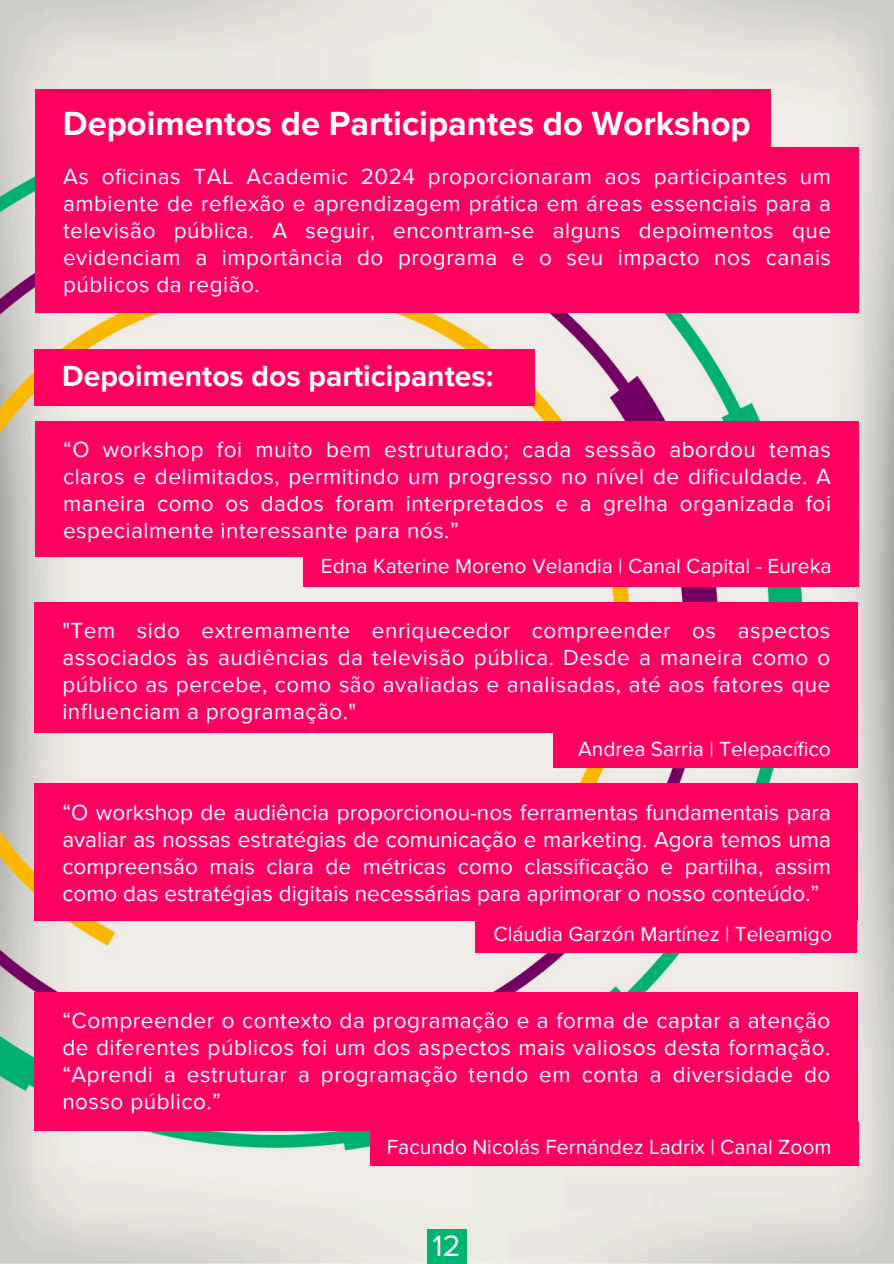
<style>
.page{position:relative;width:894px;height:1264px;background:#fff}
.page>*{position:absolute;margin:0;border:0;box-sizing:border-box;transform-origin:0 0}
.t1{font:700 34.5px "Proxima Nova";color:#fff}
.t2{font:30.15px "Proxima Nova";color:#fff}
.t3{font:700 30px "Proxima Nova";color:#fff}
.t4{font:22.5px/27px "Proxima Nova";letter-spacing:.025em;color:#fff;text-align:justify}
.t5{font:21px "Proxima Nova";color:#fff}
</style>
<div class="page">
<img style="left:0;top:0;width:893px;height:1263px">
<div style="left:427px;top:1228px;width:39px;height:35px;background:#00b371"></div>
<div style="left:35px;top:89px;width:735px;height:64px;background:#ff0060"></div>
<div style="left:34px;top:349px;width:501px;height:56px;background:#ff0060"></div>
<div style="left:35px;top:148px;width:823px;height:165px;background:#ff0060"></div>
<div style="left:35px;top:421px;width:823px;height:135px;background:#ff0060"></div>
<div style="left:303px;top:551px;width:555px;height:35px;background:#ff0060"></div>
<div style="left:553px;top:732px;width:305px;height:35px;background:#ff0060"></div>
<div style="left:475px;top:917px;width:381px;height:35px;background:#ff0060"></div>
<div style="left:370px;top:1122px;width:488px;height:44px;background:#ff0060"></div>
<div style="left:34px;top:602px;width:823px;height:130px;background:#ff0060"></div>
<div style="left:34px;top:783px;width:823px;height:137px;background:#ff0060"></div>
<div style="left:34px;top:991px;width:823px;height:139px;background:#ff0060"></div>
<p class="t1" style="left:63px;top:104px;width:689px">Depoimentos de Participantes do Workshop</p>
<p class="t4" style="left:63px;top:163px;width:769px">As oficinas TAL Academic 2024 proporcionaram aos participantes um ambiente de reflexão e aprendizagem prática em áreas essenciais para a televisão pública. A seguir, encontram-se alguns depoimentos que evidenciam a importância do programa e o seu impacto nos canais públicos da região.</p>
<p class="t3" style="left:62px;top:358px;width:432px">Depoimentos dos participantes:</p>
<h1 class="t4" style="left:63px;top:436px;width:769px">“O workshop foi muito bem estruturado; cada sessão abordou temas claros e delimitados, permitindo um progresso no nível de dificuldade. A maneira como os dados foram interpretados e a grelha organizada foi especialmente interessante para nós.”</h1>
<p class="t5" style="left:321px;top:554px;width:512px">Edna Katerine Moreno Velandia | Canal Capital - Eureka</p>
<p class="t4" style="left:62px;top:618px;width:769px">"Tem sido extremamente enriquecedor compreender os aspectos associados às audiências da televisão pública. Desde a maneira como o público as percebe, como são avaliadas e analisadas, até aos fatores que influenciam a programação."</p>
<p class="t5" style="left:578px;top:736px;width:254px">Andrea Sarria | Telepacífico</p>
<h2 class="t4" style="left:62px;top:799px;width:769px">“O workshop de audiência proporcionou-nos ferramentas fundamentais para avaliar as nossas estratégias de comunicação e marketing. Agora temos uma compreensão mais clara de métricas como classificação e partilha, assim como das estratégias digitais necessárias para aprimorar o nosso conteúdo.”</h2>
<p class="t5" style="left:493px;top:921px;width:340px">Cláudia Garzón Martínez | Teleamigo</p>
<p class="t4" style="left:62px;top:1007px;width:769px">“Compreender o contexto da programação e a forma de captar a atenção de diferentes públicos foi um dos aspectos mais valiosos desta formação. “Aprendi a estruturar a programação tendo em conta a diversidade do nosso público.”</p>
<p class="t5" style="left:386px;top:1134px;width:446px">Facundo Nicolás Fernández Ladrix | Canal Zoom</p>
<p class="t2" style="left:432px;top:1228px;width:29px">12</p>
</div>
